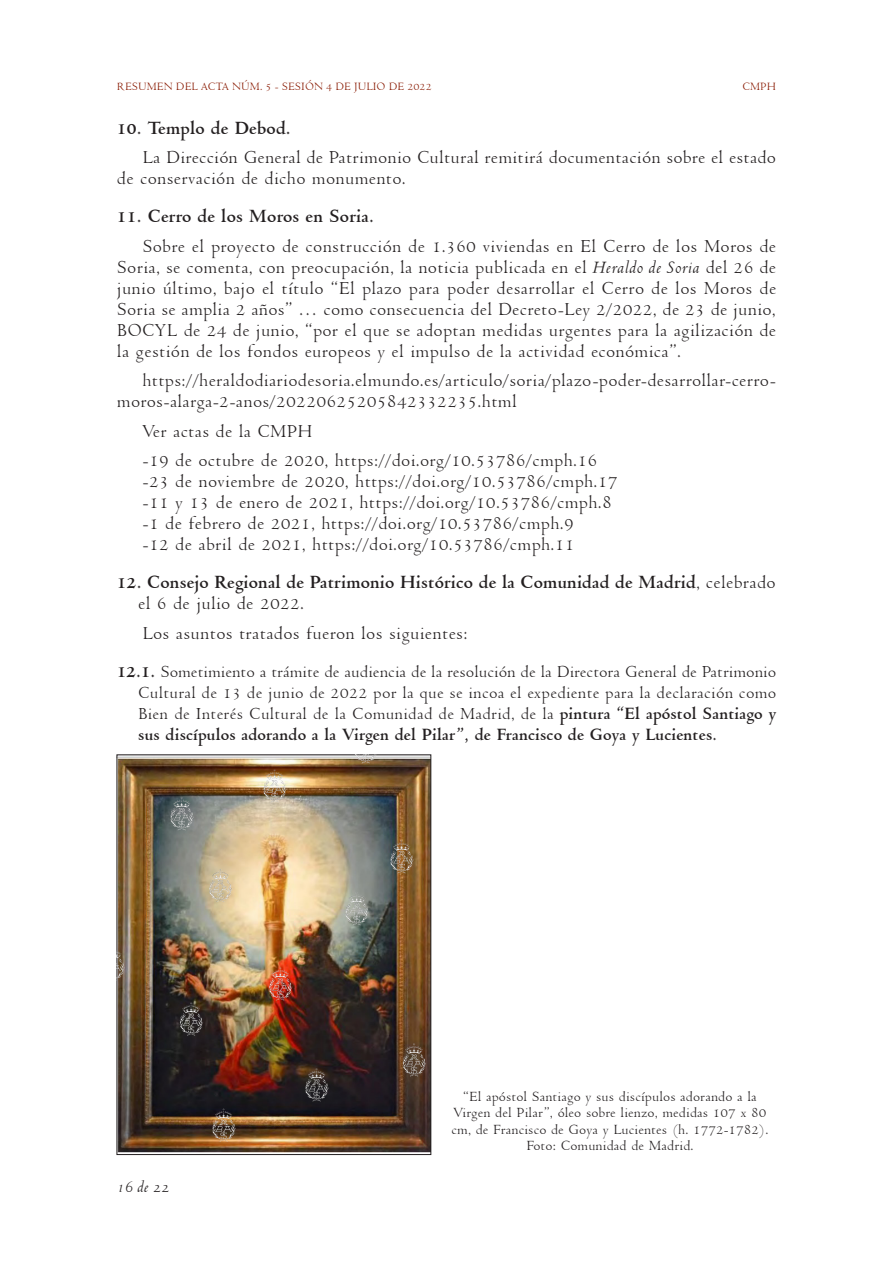
<style>
.page{position:relative;width:893px;height:1263px;background:#fff}
.page>*{position:absolute;margin:0;border:0;box-sizing:border-box;transform-origin:0 0}
.t1{font:19.5px/21px "Venetian 301 BT";letter-spacing:.005em;color:#231f20}
.t2{font:700 19.5px/21px "Venetian 301 BT";letter-spacing:.005em;color:#231f20}
.t3{font:18px/21px "Venetian 301 BT";letter-spacing:.01em;color:#231f20;text-align:justify}
.t4{font:italic 18px "Venetian 301 BT";color:#231f20}
.t5{font:15px/16.5px "Venetian 301 BT";color:#231f20;text-align:center}
.t6{font:12px "Venetian 301 BT";color:#891a02}
.s1{font-style:italic}
.s2{font-weight:400}
.s3{font-weight:700;font-size:19.5px}
.s4{font-weight:700}
</style>
<div class="page">
<img style="left:117px;top:754px;width:314px;height:400px">
<p class="t6" style="left:117px;top:80px;width:316px">RESUMEN DEL ACTA NÚM. 5 - SESIÓN 4 DE JULIO DE 2022</p>
<p class="t6" style="left:742px;top:80px;width:35px">CMPH</p>
<p class="t2" style="left:117px;top:118px;width:175px">10. Templo de Debod.</p>
<p class="t1" style="left:117px;top:147px;width:661px;text-indent:26px">La Dirección General de Patrimonio Cultural remitirá documentación sobre el estado de conservación de dicho monumento.</p>
<p class="t2" style="left:117px;top:206px;width:258px">11. Cerro de los Moros en Soria.</p>
<p class="t1" style="left:117px;top:236px;width:661px;text-align:justify;text-indent:26px">Sobre el proyecto de construcción de 1.360 viviendas en El Cerro de los Moros de Soria, se comenta, con preocupación, la noticia publicada en el <span class="s1">Heraldo de Soria</span> del 26 de junio último, bajo el título “El plazo para poder desarrollar el Cerro de los Moros de Soria se amplia 2 años” … como consecuencia del Decreto-Ley 2/2022, de 23 de junio, BOCYL de 24 de junio, “por el que se adoptan medidas urgentes para la agilización de la gestión de los fondos europeos y el impulso de la actividad económica”.</p>
<p class="t1" style="left:117px;top:370px;width:661px;text-indent:26px">https://heraldodiariodesoria.elmundo.es/articulo/soria/plazo-poder-desarrollar-cerro&shy;moros-alarga-2-anos/20220625205842332235.html</p>
<p class="t1" style="left:142px;top:417px;width:456px;line-height:29.5px">Ver actas de la CMPH<br>-19 de octubre de 2020, https://doi.org/10.53786/cmph.16</p>
<p class="t1" style="left:142px;top:471px;width:477px">-23 de noviembre de 2020, https://doi.org/10.53786/cmph.17 -11 y 13 de enero de 2021, https://doi.org/10.53786/cmph.8 -1 de febrero de 2021, https://doi.org/10.53786/cmph.9<br>-12 de abril de 2021, https://doi.org/10.53786/cmph.11</p>
<p class="t2" style="left:138px;top:572px;width:639px;text-indent:-21px">12. Consejo Regional de Patrimonio Histórico de la Comunidad de Madrid<span class="s2">, celebrado el 6 de julio de 2022.</span></p>
<p class="t1" style="left:142px;top:623px;width:327px">Los asuntos tratados fueron los siguientes:</p>
<p class="t3" style="left:138px;top:661px;width:640px;text-indent:-21px"><span class="s3">12.1.</span> Sometimiento a trámite de audiencia de la resolución de la Directora General de Patrimonio Cultural de 13 de junio de 2022 por la que se incoa el expediente para la declaración como Bien de Interés Cultural de la Comunidad de Madrid, de la <span class="s4">pintura “El apóstol Santiago y sus discípulos adorando a la Virgen del Pilar”, de Francisco de Goya y Lucientes.</span></p>
<p class="t4" style="left:117px;top:1177px;width:54px">16 de 22</p>
<p class="t5" style="left:451px;top:1088px;width:319px">“El apóstol Santiago y sus discípulos adorando a la Virgen del Pilar”, óleo sobre lienzo, medidas 107 x 80 cm, de Francisco de Goya y Lucientes (h. 1772-1782).<br>Foto: Comunidad de Madrid.</p>
</div>
